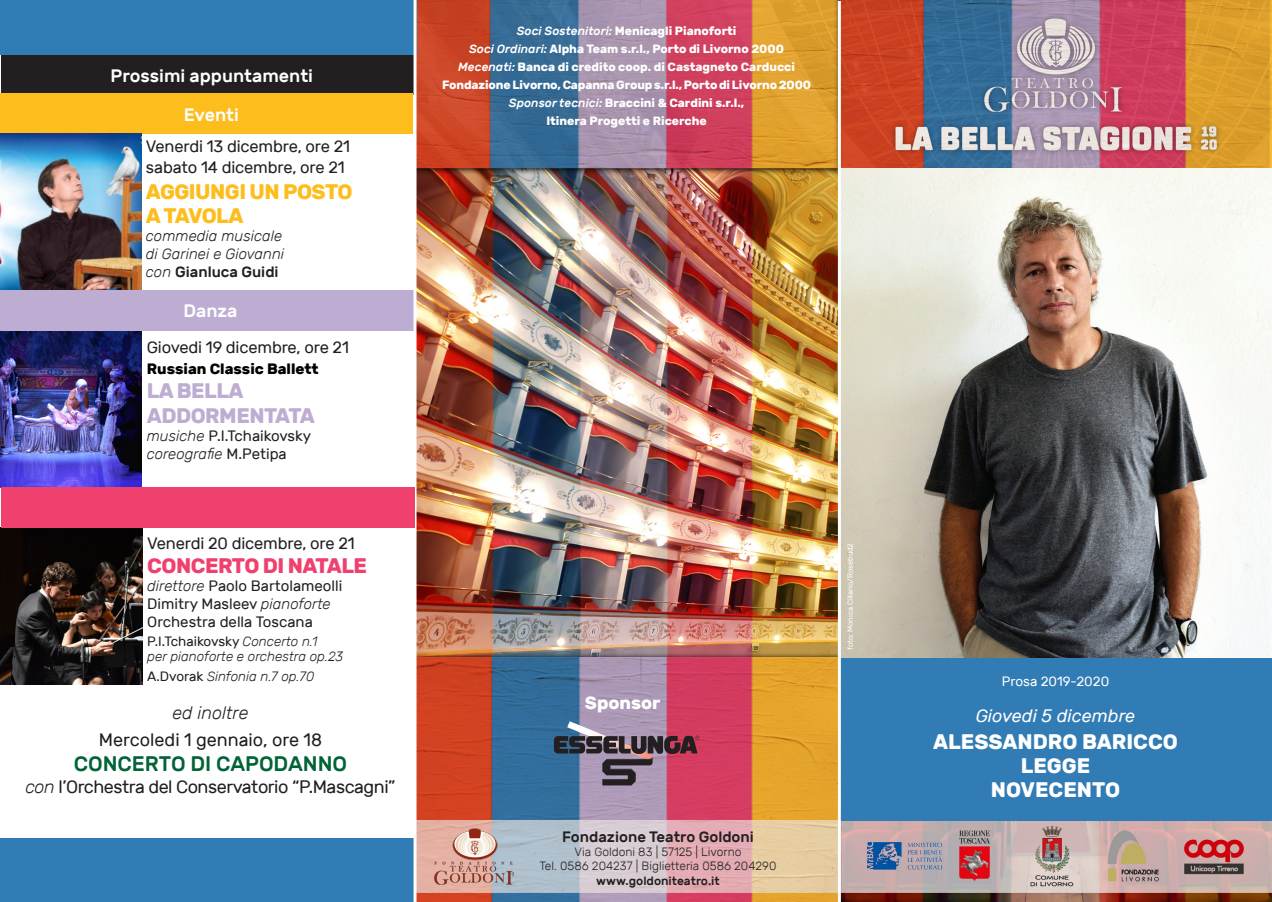
<style>
.page{position:relative;width:1272px;height:902px;background:#fff}
.page>*{position:absolute;margin:0;border:0;box-sizing:border-box;transform-origin:0 0}
.t1{font:700 21px/24px "Rubik";color:#fff;text-align:center}
.t2{font:700 21px "Rubik";letter-spacing:-.025em;color:#fdbd1d}
.t3{font:700 21px "Rubik";letter-spacing:-.025em;color:#beadd3}
.t4{font:500 21px "Rubik";color:#006436}
.t5{font:700 21px "Rubik";letter-spacing:-.025em;color:#ef406e}
.t6{font:18px "Rubik";letter-spacing:-.025em;color:#231f20}
.t7{font:500 18px "Rubik";color:#fff}
.t8{font:18px "Rubik";color:#231f20}
.t9{font:italic 18px "Rubik";color:#fff}
.t10{font:italic 300 18px "Rubik";color:#231f20}
.t11{font:700 18px "Rubik";color:#fff}
.t12{font:16.5px/21px "Rubik";letter-spacing:-.01em;color:#231f20}
.t13{font:15px "Rubik";color:#231f20}
.t14{font:italic 300 15px/18px "Rubik";color:#231f20}
.Normale{font:500 15px "Rubik";color:#231f20}
.t15{font:700 15px "Rubik";color:#000}
.t16{font:italic 300 13.5px/15px "Rubik";color:#231f20}
.t17{font:13.5px "Rubik";color:#fff}
.t18{font:700 12px "Rubik";color:#fff}
.Normale-2{font:300 12px "Rubik";color:#231f20}
.Normale-3{font:500 12px "Rubik";color:#231f20}
.t19{font:7.5px "Rubik";color:#fff}
.s1{font-weight:300;font-style:italic}
.s2{font-weight:400;font-style:normal}
.s3{font-weight:500;font-style:italic}
</style>
<div class="page">
<div style="left:1px;top:54px;width:415px;height:40px;background:#231f20"></div>
<div style="left:0;top:93px;width:412px;height:40px;background:#fdbd1d"></div>
<img style="left:416px;top:0;width:855px;height:901px">
<svg style="left:554px;top:721px;width:145px;height:64px;background:#80637a"></svg>
<img style="left:435px;top:827px;width:79px;height:58px">
<img style="left:840px;top:168px;width:431px;height:490px">
<div style="left:0;top:0;width:416px;height:54px;background:#317cb5"></div>
<div style="left:0;top:838px;width:416px;height:63px;background:#317cb5"></div>
<div style="left:841px;top:658px;width:430px;height:163px;background:#317cb5"></div>
<img style="left:0;top:332px;width:141px;height:155px">
<img style="left:1px;top:528px;width:141px;height:156px">
<img style="left:1px;top:133px;width:140px;height:157px">
<div style="left:0;top:290px;width:414px;height:40px;background:#beadd3"></div>
<hr style="left:413px;top:0;width:3px;height:901px;background:#fff">
<div style="left:1px;top:487px;width:414px;height:40px;background:#ef406e"></div>
<hr style="left:837px;top:1px;width:3px;height:900px;background:#fff">
<p class="t7" style="left:110px;top:66px;width:204px">Prossimi appuntamenti</p>
<p class="t7" style="left:184px;top:105px;width:57px">Eventi</p>
<p class="t12" style="left:146px;top:136px;width:206px">Venerdi 13 dicembre, ore 21 sabato 14 dicembre, ore 21</p>
<p class="t2" style="left:146px;top:179px;width:208px">AGGIUNGI UN POSTO</p>
<p class="t2" style="left:146px;top:203px;width:99px">A TAVOLA</p>
<p class="t14" style="left:146px;top:226px;width:140px">commedia musicale di Garinei e Giovanni</p>
<p class="Normale" style="left:146px;top:263px;width:134px"><span class="s1">con</span> Gianluca Guidi</p>
<p class="t7" style="left:183px;top:300px;width:56px">Danza</p>
<p class="t12" style="left:147px;top:337px;width:204px">Giovedi 19 dicembre, ore 21</p>
<p class="t15" style="left:147px;top:360px;width:173px">Russian Classic Ballett</p>
<p class="t3" style="left:147px;top:379px;width:98px">LA BELLA</p>
<p class="t3" style="left:147px;top:403px;width:169px">ADDORMENTATA</p>
<p class="t13" style="left:147px;top:427px;width:166px"><span class="s1">musiche</span> P.I.Tchaikovsky</p>
<p class="t14" style="left:147px;top:444px;width:141px">coreografie <span class="s2">M.Petipa</span></p>
<p class="t12" style="left:147px;top:532px;width:209px">Venerdi 20 dicembre, ore 21</p>
<p class="t5" style="left:147px;top:553px;width:221px">CONCERTO DI NATALE</p>
<p class="t13" style="left:147px;top:577px;width:197px"><span class="s1">direttore</span> Paolo Bartolameolli</p>
<p class="t13" style="left:147px;top:595px;width:185px">Dimitry Masleev <span class="s1">pianoforte</span></p>
<p class="t13" style="left:147px;top:613px;width:167px">Orchestra della Toscana</p>
<p class="t16" style="left:147px;top:634px;width:197px"><span class="s2">P.I.Tchaikovsky</span> Concerto n.1<br>per pianoforte e orchestra op.23</p>
<p class="t16" style="left:147px;top:668px;width:168px"><span class="s2">A.Dvorak</span> Sinfonia n.7 op.70</p>
<p class="t10" style="left:172px;top:702px;width:77px">ed inoltre</p>
<p class="t8" style="left:99px;top:729px;width:225px">Mercoledi 1 gennaio, ore 18</p>
<p class="t4" style="left:74px;top:752px;width:275px">CONCERTO DI CAPODANNO</p>
<p class="t6" style="left:25px;top:776px;width:372px"><span class="s1">con</span> l’Orchestra del Conservatorio “P.Mascagni”</p>
<p class="t18" style="left:517px;top:23px;width:221px"><span class="s3">Soci Sostenitori:</span> Menicagli Pianoforti</p>
<p class="t18" style="left:469px;top:41px;width:316px"><span class="s3">Soci Ordinari:</span> Alpha Team s.r.l., Porto di Livorno 2000</p>
<p class="t18" style="left:458px;top:59px;width:338px"><span class="s3">Mecenati:</span> Banca di credito coop. di Castagneto Carducci</p>
<p class="t18" style="left:442px;top:77px;width:370px">Fondazione Livorno, Capanna Group s.r.l., Porto di Livorno 2000</p>
<p class="t18" style="left:509px;top:95px;width:237px"><span class="s3">Sponsor tecnici:</span> Braccini &amp; Cardini s.r.l.,</p>
<p class="t18" style="left:546px;top:113px;width:162px">Itinera Progetti e Ricerche</p>
<p class="t11" style="left:585px;top:691px;width:77px">Sponsor</p>
<p class="Normale" style="left:562px;top:827px;width:193px">Fondazione Teatro Goldoni</p>
<p class="Normale-2" style="left:574px;top:845px;width:168px">Via Goldoni 83 | 57125 | Livorno</p>
<p class="Normale-2" style="left:539px;top:859px;width:238px">Tel. 0586 204237 | Biglietteria 0586 204290</p>
<p class="Normale-3" style="left:596px;top:873px;width:125px">www.goldoniteatro.it</p>
<p class="t19" style="left:846px;top:650px;width:108px;rotate:-90deg">foto: Monica Cillario/Rosebud2</p>
<p class="t17" style="left:1001px;top:674px;width:109px">Prosa 2019-2020</p>
<p class="t9" style="left:975px;top:705px;width:161px">Giovedi 5 dicembre</p>
<p class="t1" style="left:933px;top:729px;width:246px">ALESSANDRO BARICCO<br>LEGGE<br>NOVECENTO</p>
</div>
